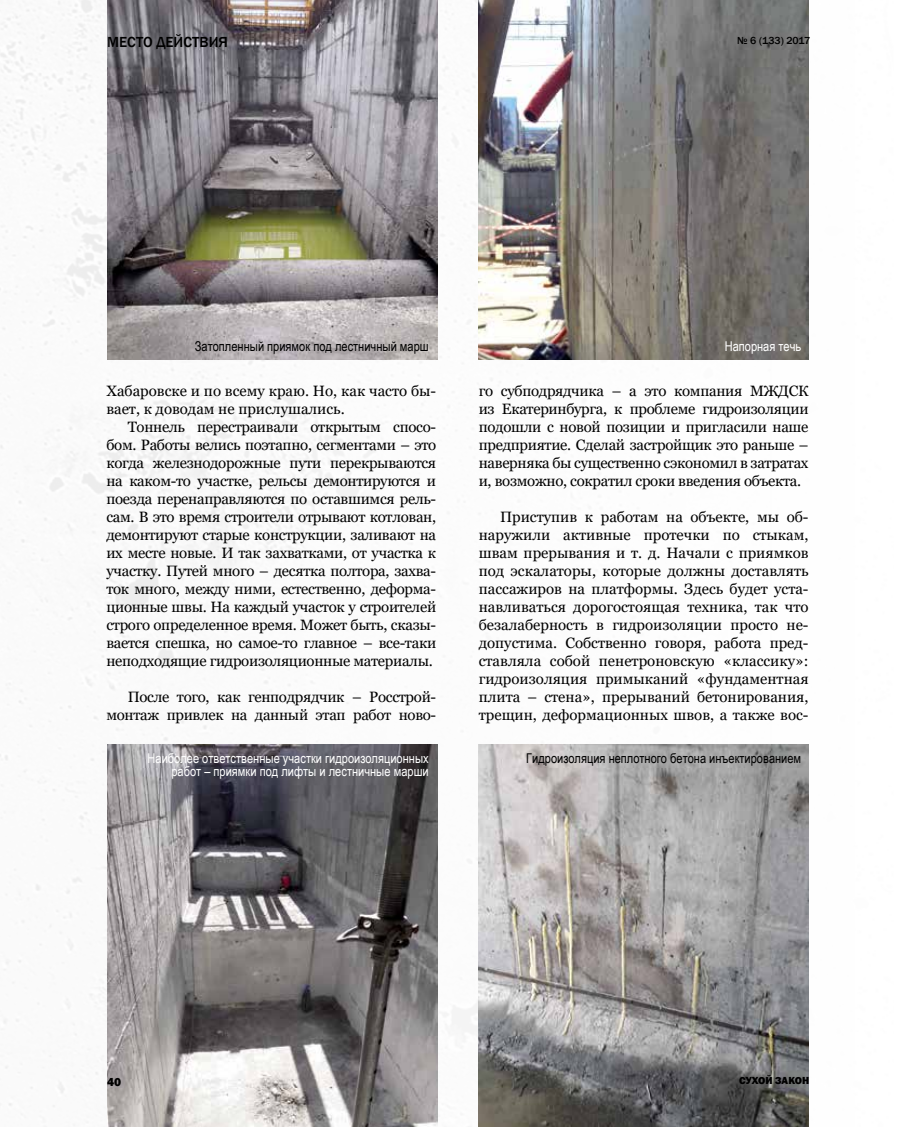
<style>
.page{position:relative;width:915px;height:1127px;background:#fff}
.page>*{position:absolute;margin:0;border:0;box-sizing:border-box;transform-origin:0 0}
.t1{font:15px/18px "Georgia";letter-spacing:-.02em;color:#000;text-align:justify}
.t2{font:15px/18px "Georgia";color:#000}
.t3{font:500 15px "Franklin Gothic";color:#000}
.t4{font:13.5px/13.5px "Arial Narrow";color:#fff;text-align:right}
.t5{font:13.5px "Arial Narrow";color:#000}
.t6{font:800 12px "Franklin Gothic";color:#000}
.t7{font:500 10.5px "Franklin Gothic";color:#000}
.t8{font:800 10.5px "Franklin Gothic";color:#000}
</style>
<div class="page">
<img style="left:0;top:0;width:809px;height:1127px">
<img style="left:107px;top:744px;width:330px;height:383px">
<img style="left:478px;top:744px;width:330px;height:383px">
<img style="left:107px;top:0;width:330px;height:359px">
<img style="left:478px;top:0;width:330px;height:359px">
<p class="t3" style="left:107px;top:33px;width:122px">МЕСТО ДЕЙСТВИЯ</p>
<p class="t7" style="left:736px;top:34px;width:74px">№ 6 (133) 2017</p>
<p class="t5" style="left:195px;top:336px;width:235px">Затопленный приямок под лестничный марш</p>
<p class="t4" style="left:724px;top:339px;width:78px">Напорная течь</p>
<p class="t2" style="left:106px;top:382px;width:331px">Хабаровске и по всему краю. Но, как часто бы&shy;вает, к доводам не прислушались.</p>
<p class="t1" style="left:106px;top:418px;width:331px;text-indent:21px">Тоннель перестраивали открытым спосо&shy;бом. Работы велись поэтапно, сегментами – это когда железнодорожные пути перекрываются на каком-то участке, рельсы демонтируются и поезда перенаправляются по оставшимся рель&shy;сам. В это время строители отрывают котлован, демонтируют старые конструкции, заливают на их месте новые. И так захватками, от участка к участку. Путей много – десятка полтора, захва&shy;ток много, между ними, естественно, деформа&shy;ционные швы. На каждый участок у строителей строго определенное время. Может быть, сказы&shy;вается спешка, но самое-то главное – все-таки неподходящие гидроизоляционные материалы.</p>
<p class="t1" style="left:106px;top:688px;width:331px;text-align:right">После того, как генподрядчик – Росстрой&shy;монтаж привлек на данный этап работ ново-</p>
<p class="t1" style="left:478px;top:382px;width:331px">го субподрядчика – а это компания МЖДСК из Екатеринбурга, к проблеме гидроизоляции подошли с новой позиции и пригласили наше предприятие. Сделай застройщик это раньше – наверняка бы существенно сэкономил в затратах и, возможно, сократил сроки введения объекта.</p>
<p class="t1" style="left:478px;top:508px;width:331px;text-indent:21px">Приступив к работам на объекте, мы об&shy;наружили активные протечки по стыкам, швам прерывания и т. д. Начали с приямков под эскалаторы, которые должны доставлять пассажиров на платформы. Здесь будет уста&shy;навливаться дорогостоящая техника, так что безалаберность в гидроизоляции просто не&shy;допустима. Собственно говоря, работа пред&shy;ставляла собой пенетроновскую «классику»: гидроизоляция примыканий «фундаментная плита – стена», прерываний бетонирования, трещин, деформационных швов, а также вос-</p>
<p class="t4" style="left:147px;top:750px;width:283px">Наиболее ответственные участки гидроизоляционных работ – приямки под лифты и лестничные марши</p>
<p class="t5" style="left:526px;top:748px;width:276px">Гидроизоляция неплотного бетона инъектированием</p>
<p class="t6" style="left:107px;top:1074px;width:16px">40</p>
<p class="t8" style="left:739px;top:1074px;width:72px">СУХОЙ ЗАКОН</p>
</div>
